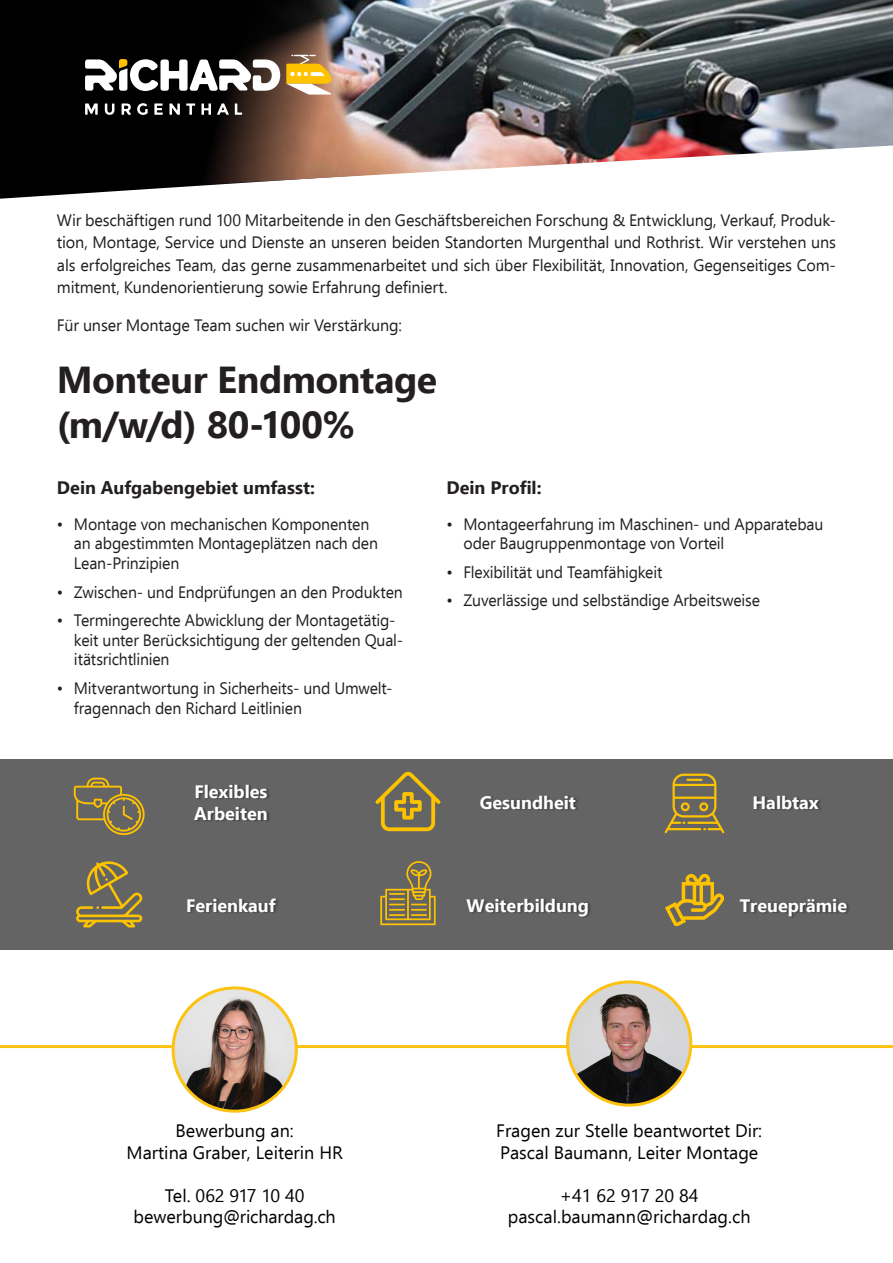
<style>
.page{position:relative;width:893px;height:1263px;background:#fff}
.page>*{position:absolute;margin:0;border:0;box-sizing:border-box;transform-origin:0 0}
.t1{font:700 37.5px "Ebrima";letter-spacing:-.015em;color:#231f20}
.t2{font:18px "Ebrima";color:#000001}
.Abschnittstitel_Seit{font:700 18px/21.6px "Ebrima";color:#fff}
.Seitenkopfzeile_Nebe{font:700 18px "Ebrima";color:#231f20}
.t3{font:18px "Ebrima";letter-spacing:-.025em;color:#000001}
.Seitenkopfzeile_Nebe-2{font:16.5px/19.8px "Ebrima";letter-spacing:-.01em;color:#231f20;scale:.96 1}
.Seitenkopfzeile_Nebe-3{font:16.5px/22.5px "Ebrima";letter-spacing:-.01em;color:#231f20;text-align:justify}
</style>
<div class="page">
<div style="left:0;top:0;width:42px;height:199px;background:#000001"></div>
<img style="left:42px;top:0;width:851px;height:196px">
<svg style="left:286px;top:55px;width:46px;height:40px"></svg>
<svg style="left:85px;top:59px;width:195px;height:32px"></svg>
<svg style="left:85px;top:103px;width:13px;height:12px"></svg>
<svg style="left:105px;top:103px;width:9px;height:12px"></svg>
<svg style="left:122px;top:103px;width:9px;height:12px"></svg>
<svg style="left:137px;top:103px;width:11px;height:12px"></svg>
<svg style="left:154px;top:103px;width:9px;height:12px"></svg>
<svg style="left:169px;top:103px;width:11px;height:12px"></svg>
<svg style="left:186px;top:103px;width:9px;height:12px"></svg>
<svg style="left:201px;top:103px;width:10px;height:12px"></svg>
<svg style="left:217px;top:103px;width:12px;height:12px"></svg>
<svg style="left:235px;top:103px;width:7px;height:12px"></svg>
<div style="left:0;top:759px;width:893px;height:191px;background:#646464"></div>
<div style="left:195px;top:784px;width:76px;height:38px;background:#231f20;opacity:.5"></div>
<div style="left:188px;top:898px;width:91px;height:16px;background:#231f20;opacity:.5"></div>
<div style="left:481px;top:794px;width:99px;height:17px;background:#231f20;opacity:.5"></div>
<div style="left:467px;top:898px;width:124px;height:21px;background:#231f20;opacity:.5"></div>
<div style="left:754px;top:795px;width:68px;height:16px;background:#231f20;opacity:.5"></div>
<div style="left:740px;top:898px;width:110px;height:21px;background:#231f20;opacity:.5"></div>
<svg style="left:375px;top:771px;width:65px;height:60px"></svg>
<svg style="left:380px;top:861px;width:56px;height:64px"></svg>
<svg style="left:74px;top:778px;width:71px;height:57px"></svg>
<svg style="left:76px;top:861px;width:66px;height:66px"></svg>
<svg style="left:665px;top:774px;width:59px;height:59px"></svg>
<svg style="left:665px;top:874px;width:59px;height:51px"></svg>
<hr style="left:0;top:1045px;width:893px;height:3px;background:#fec210">
<img style="left:173px;top:988px;width:123px;height:123px;border-radius:62px">
<div style="left:172px;top:986px;width:126px;height:127px;border:3px solid #fec210;border-radius:50%"></div>
<img style="left:568px;top:982px;width:123px;height:123px;border-radius:62px">
<div style="left:566px;top:980px;width:126px;height:127px;border:3px solid #fec210;border-radius:50%"></div>
<p class="Seitenkopfzeile_Nebe-3" style="left:57px;top:208px;width:780px">Wir beschäftigen rund 100 Mitarbeitende in den Geschäftsbereichen Forschung &amp; Entwicklung, Verkauf, Produk&shy;tion, Montage, Service und Dienste an unseren beiden Standorten Murgenthal und Rothrist. Wir verstehen uns als erfolgreiches Team, das gerne zusammenarbeitet und sich über Flexibilität, Innovation, Gegenseitiges Com&shy;mitment, Kundenorientierung sowie Erfahrung definiert.</p>
<p class="Seitenkopfzeile_Nebe-3" style="left:57px;top:313px;width:346px">Für unser Montage Team suchen wir Verstärkung:</p>
<p class="t1" style="left:57px;top:351px;width:382px">Monteur Endmontage</p>
<p class="t1" style="left:57px;top:396px;width:299px">(m/w/d) 80-100%</p>
<p class="Seitenkopfzeile_Nebe" style="left:57px;top:473px;width:260px">Dein Aufgabengebiet umfasst:</p>
<p class="Seitenkopfzeile_Nebe-2" style="left:74px;top:513px;width:318px;text-indent:-17px">• Montage von mechanischen Komponenten an abgestimmten Montageplätzen nach den<br>Lean-Prinzipien</p>
<p class="Seitenkopfzeile_Nebe-2" style="left:57px;top:581px;width:362px">• Zwischen- und Endprüfungen an den Produkten</p>
<p class="Seitenkopfzeile_Nebe-2" style="left:74px;top:609px;width:344px;text-indent:-17px">• Termingerechte Abwicklung der Montagetätig&shy;keit unter Berücksichtigung der geltenden Qual&shy;itätsrichtlinien</p>
<p class="Seitenkopfzeile_Nebe-2" style="left:74px;top:677px;width:333px;text-indent:-17px">• Mitverantwortung in Sicherheits- und Umwelt&shy;fragennach den Richard Leitlinien</p>
<p class="Seitenkopfzeile_Nebe" style="left:446px;top:473px;width:97px">Dein Profil:</p>
<p class="Seitenkopfzeile_Nebe-2" style="left:463px;top:513px;width:376px;text-indent:-17px">• Montageerfahrung im Maschinen- und Apparatebau oder Baugruppenmontage von Vorteil</p>
<p class="Seitenkopfzeile_Nebe-2" style="left:446px;top:561px;width:226px">• Flexibilität und Teamfähigkeit</p>
<p class="Seitenkopfzeile_Nebe-2" style="left:446px;top:590px;width:328px">• Zuverlässige und selbständige Arbeitsweise</p>
<p class="Abschnittstitel_Seit" style="left:194px;top:780px;width:75px">Flexibles<br>Arbeiten</p>
<p class="Abschnittstitel_Seit" style="left:186px;top:894px;width:91px">Ferienkauf</p>
<p class="t2" style="left:176px;top:1117px;width:120px">Bewerbung an:</p>
<p class="t2" style="left:127px;top:1139px;width:218px">Martina Graber, Leiterin HR</p>
<p class="t3" style="left:165px;top:1182px;width:141px">Tel. 062 917 10 40</p>
<p class="t2" style="left:134px;top:1204px;width:204px">bewerbung@richardag.ch</p>
<p class="Abschnittstitel_Seit" style="left:480px;top:791px;width:98px">Gesundheit</p>
<p class="Abschnittstitel_Seit" style="left:467px;top:894px;width:124px">Weiterbildung</p>
<p class="Abschnittstitel_Seit" style="left:752px;top:791px;width:68px">Halbtax</p>
<p class="Abschnittstitel_Seit" style="left:740px;top:894px;width:109px">Treueprämie</p>
<p class="t2" style="left:496px;top:1117px;width:267px">Fragen zur Stelle beantwortet Dir:</p>
<p class="t2" style="left:500px;top:1139px;width:260px">Pascal Baumann, Leiter Montage</p>
<p class="t2" style="left:560px;top:1182px;width:140px">+41 62 917 20 84</p>
<p class="t2" style="left:508px;top:1204px;width:244px">pascal.baumann@richardag.ch</p>
</div>
